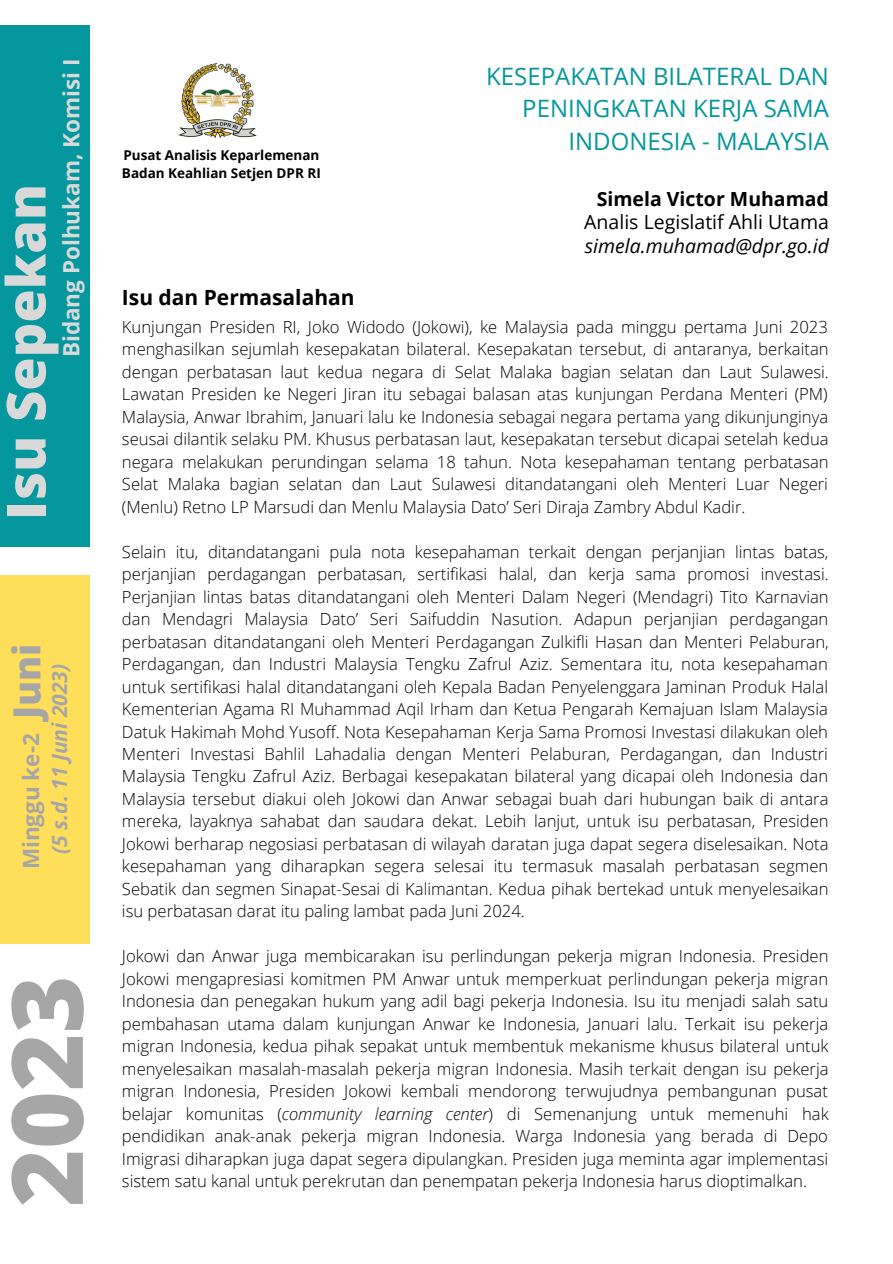
<style>
.page{position:relative;width:893px;height:1264px;background:#fff}
.page>*{position:absolute;margin:0;border:0;box-sizing:border-box;transform-origin:0 0}
.t1{font:800 98.7px "Open Sans";color:#a6a6a6}
.t2{font:800 54px "Open Sans";color:#d9d9d9}
.t3{font:800 37.5px "Open Sans";color:#a6a6a6}
.t4{font:24px "Open Sans";color:#04979d}
.t5{font:700 22.5px "Open Sans";color:#d9d9d9}
.t6{font:700 22.5px "Open Sans";color:#a6a6a6}
.t7{font:700 21px "Open Sans";color:#000}
.t8{font:italic 700 21px "Open Sans";color:#a6a6a6}
.t9{font:19.5px "Open Sans";color:#000}
.t10{font:italic 19.5px "Open Sans";color:#000}
.t11{font:700 19.5px "Open Sans";color:#000}
.t12{font:300 16.65px/22.5px "Open Sans";color:#000;text-align:justify}
.t13{font:700 13.5px "Open Sans";color:#000}
.s1{font-style:italic}
</style>
<div class="page">
<div style="left:0;top:25px;width:89px;height:521px;background:#04979d"></div>
<div style="left:0;top:574px;width:89px;height:369px;background:#ffde59"></div>
<img style="left:178px;top:63px;width:79px;height:75px">
<p class="t5" style="left:55px;top:357px;width:300px;rotate:-90deg">Bidang Polhukam, Komisi I</p>
<p class="t2" style="left:-12px;top:519px;width:337px;rotate:-90deg">Isu Sepekan</p>
<p class="t3" style="left:0;top:719px;width:77px;rotate:-90deg">Juni</p>
<p class="t8" style="left:45px;top:853px;width:193px;rotate:-90deg">(5 s.d. 11 Juni 2023)</p>
<p class="t6" style="left:15px;top:869px;width:137px;rotate:-90deg">Minggu ke-2</p>
<p class="t1" style="left:-23px;top:1206px;width:233px;rotate:-90deg">2023</p>
<p class="t13" style="left:123px;top:145px;width:197px">Pusat Analisis Keparlemenan</p>
<p class="t13" style="left:122px;top:163px;width:200px">Badan Keahlian Setjen DPR RI</p>
<p class="t7" style="left:122px;top:282px;width:234px">Isu dan Permasalahan</p>
<p class="t4" style="left:486px;top:59px;width:344px">KESEPAKATAN BILATERAL DAN</p>
<p class="t4" style="left:522px;top:92px;width:308px">PENINGKATAN KERJA SAMA</p>
<p class="t4" style="left:568px;top:124px;width:262px">INDONESIA - MALAYSIA</p>
<p class="t11" style="left:596px;top:185px;width:234px">Simela Victor Muhamad</p>
<p class="t9" style="left:584px;top:208px;width:246px">Analis Legislatif Ahli Utama</p>
<p class="t10" style="left:585px;top:232px;width:245px">simela.muhamad@dpr.go.id</p>
<p class="t12" style="left:122px;top:315px;width:708px">Kunjungan Presiden RI, Joko Widodo (Jokowi), ke Malaysia pada minggu pertama Juni 2023 menghasilkan sejumlah kesepakatan bilateral. Kesepakatan tersebut, di antaranya, berkaitan dengan perbatasan laut kedua negara di Selat Malaka bagian selatan dan Laut Sulawesi.<br>Lawatan Presiden ke Negeri Jiran itu sebagai balasan atas kunjungan Perdana Menteri (PM)<br>Malaysia, Anwar Ibrahim, Januari lalu ke Indonesia sebagai negara pertama yang dikunjunginya seusai dilantik selaku PM. Khusus perbatasan laut, kesepakatan tersebut dicapai setelah kedua negara melakukan perundingan selama 18 tahun. Nota kesepahaman tentang perbatasan Selat Malaka bagian selatan dan Laut Sulawesi ditandatangani oleh Menteri Luar Negeri (Menlu) Retno LP Marsudi dan Menlu Malaysia Dato’ Seri Diraja Zambry Abdul Kadir.</p>
<p class="t12" style="left:122px;top:540px;width:708px">Selain itu, ditandatangani pula nota kesepahaman terkait dengan perjanjian lintas batas, perjanjian perdagangan perbatasan, sertifikasi halal, dan kerja sama promosi investasi.<br>Perjanjian lintas batas ditandatangani oleh Menteri Dalam Negeri (Mendagri) Tito Karnavian dan Mendagri Malaysia Dato’ Seri Saifuddin Nasution. Adapun perjanjian perdagangan perbatasan ditandatangani oleh Menteri Perdagangan Zulkifli Hasan dan Menteri Pelaburan, Perdagangan, dan Industri Malaysia Tengku Zafrul Aziz. Sementara itu, nota kesepahaman untuk sertifikasi halal ditandatangani oleh Kepala Badan Penyelenggara Jaminan Produk Halal Kementerian Agama RI Muhammad Aqil Irham dan Ketua Pengarah Kemajuan Islam Malaysia Datuk Hakimah Mohd Yusoff. Nota Kesepahaman Kerja Sama Promosi Investasi dilakukan oleh Menteri Investasi Bahlil Lahadalia dengan Menteri Pelaburan, Perdagangan, dan Industri Malaysia Tengku Zafrul Aziz. Berbagai kesepakatan bilateral yang dicapai oleh Indonesia dan Malaysia tersebut diakui oleh Jokowi dan Anwar sebagai buah dari hubungan baik di antara mereka, layaknya sahabat dan saudara dekat. Lebih lanjut, untuk isu perbatasan, Presiden Jokowi berharap negosiasi perbatasan di wilayah daratan juga dapat segera diselesaikan. Nota kesepahaman yang diharapkan segera selesai itu termasuk masalah perbatasan segmen Sebatik dan segmen Sinapat-Sesai di Kalimantan. Kedua pihak bertekad untuk menyelesaikan isu perbatasan darat itu paling lambat pada Juni 2024.</p>
<p class="t12" style="left:122px;top:944px;width:708px">Jokowi dan Anwar juga membicarakan isu perlindungan pekerja migran Indonesia. Presiden Jokowi mengapresiasi komitmen PM Anwar untuk memperkuat perlindungan pekerja migran Indonesia dan penegakan hukum yang adil bagi pekerja Indonesia. Isu itu menjadi salah satu pembahasan utama dalam kunjungan Anwar ke Indonesia, Januari lalu. Terkait isu pekerja migran Indonesia, kedua pihak sepakat untuk membentuk mekanisme khusus bilateral untuk menyelesaikan masalah-masalah pekerja migran Indonesia. Masih terkait dengan isu pekerja migran Indonesia, Presiden Jokowi kembali mendorong terwujudnya pembangunan pusat belajar komunitas (<span class="s1">community learning center</span>) di Semenanjung untuk memenuhi hak pendidikan anak-anak pekerja migran Indonesia. Warga Indonesia yang berada di Depo Imigrasi diharapkan juga dapat segera dipulangkan. Presiden juga meminta agar implementasi sistem satu kanal untuk perekrutan dan penempatan pekerja Indonesia harus dioptimalkan.</p>
</div>
